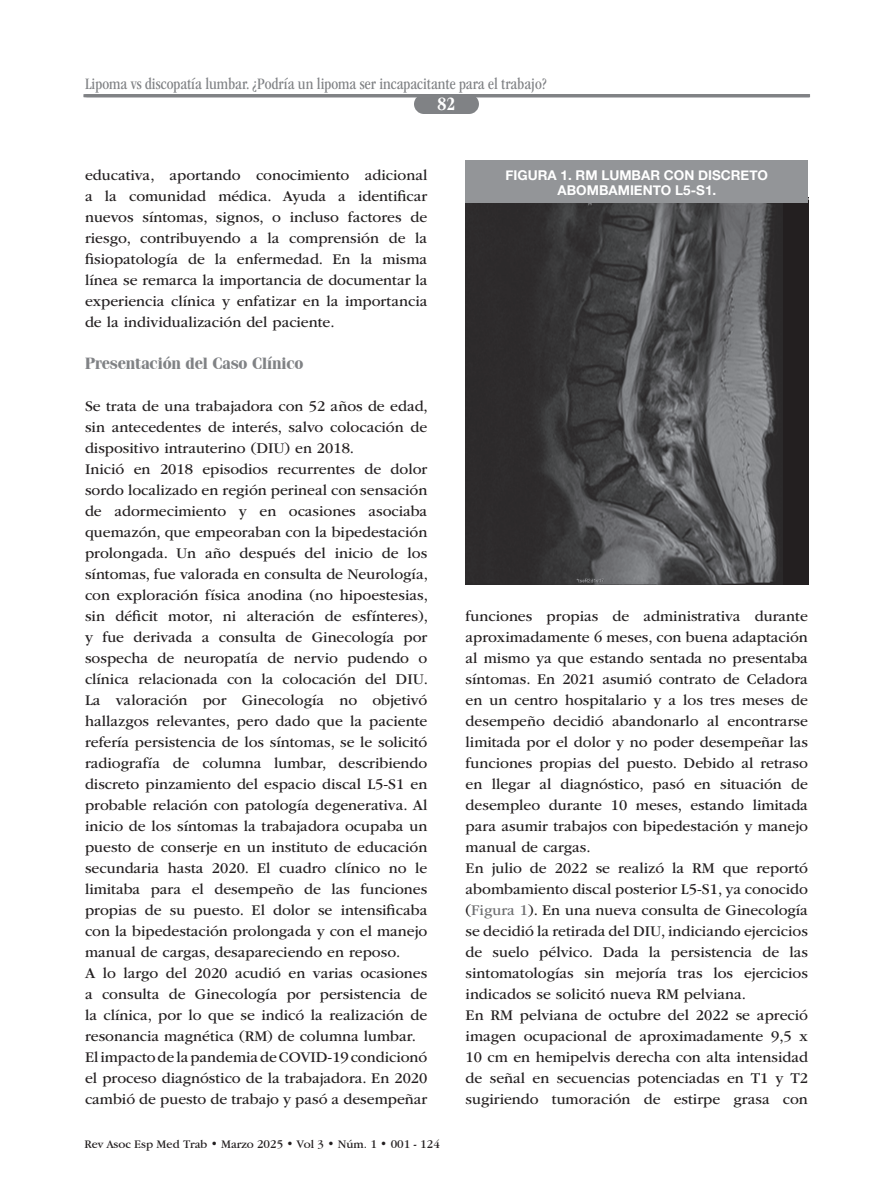
<style>
.page{position:relative;width:893px;height:1191px;background:#fff}
.page>*{position:absolute;margin:0;border:0;box-sizing:border-box;transform-origin:0 0}
.t1{font:700 condensed 19.5px "ITC Garamond Std";color:#fff}
.t2{font:condensed 16.5px "ITC Garamond Std";color:#808285}
.t3{font:700 16.5px "Fenice IT Cby BT";letter-spacing:-.01em;color:#808285}
.t4{font:15.45px/21px "ITC Garamond Std";color:#231f20}
.t5{font:700 13.5px/15px "Helvetica Neue";color:#fff;text-align:center}
.t6{font:12px "Garamond IT Cby BT";color:#231f20}
.s1{color:#6c6d70}
</style>
<div class="page">
<div style="left:414px;top:94px;width:65px;height:20px;background:#808285;border-radius:10px"></div>
<hr style="left:86px;top:94px;width:724px;height:3px;background:#808285">
<img style="left:466px;top:202px;width:342px;height:383px">
<div style="left:466px;top:160px;width:342px;height:42px;background:#939598"></div>
<p class="t2" style="left:85px;top:75px;width:463px">Lipoma vs discopatía lumbar. ¿Podría un lipoma ser incapacitante para el trabajo?</p>
<p class="t1" style="left:438px;top:93px;width:19px">82</p>
<p class="t4" style="left:85px;top:165px;width:344px;text-align:justify">educativa, aportando conocimiento adicional a la comunidad médica. Ayuda a identificar nuevos síntomas, signos, o incluso factores de riesgo, contribuyendo a la comprensión de la fisiopatología de la enfermedad. En la misma línea se remarca la importancia de documentar la experiencia clínica y enfatizar en la importancia de la individualización del paciente.</p>
<p class="t3" style="left:85px;top:353px;width:220px">Presentación del Caso Clínico</p>
<p class="t4" style="left:85px;top:396px;width:344px">Se trata de una trabajadora con 52 años de edad, sin antecedentes de interés, salvo colocación de dispositivo intrauterino (DIU) en 2018.<br>Inició en 2018 episodios recurrentes de dolor sordo localizado en región perineal con sensación de adormecimiento y en ocasiones asociaba quemazón, que empeoraban con la bipedestación prolongada. Un año después del inicio de los síntomas, fue valorada en consulta de Neurología, con exploración física anodina (no hipoestesias, sin déficit motor, ni alteración de esfínteres), y fue derivada a consulta de Ginecología por sospecha de neuropatía de nervio pudendo o clínica relacionada con la colocación del DIU.<br>La valoración por Ginecología no objetivó hallazgos relevantes, pero dado que la paciente refería persistencia de los síntomas, se le solicitó radiografía de columna lumbar, describiendo discreto pinzamiento del espacio discal L5-S1 en probable relación con patología degenerativa. Al inicio de los síntomas la trabajadora ocupaba un puesto de conserje en un instituto de educación secundaria hasta 2020. El cuadro clínico no le limitaba para el desempeño de las funciones propias de su puesto. El dolor se intensificaba con la bipedestación prolongada y con el manejo manual de cargas, desapareciendo en reposo.<br>A lo largo del 2020 acudió en varias ocasiones a consulta de Ginecología por persistencia de la clínica, por lo que se indicó la realización de resonancia magnética (RM) de columna lumbar.<br>El impacto de la pandemia de COVID-19 condicionó el proceso diagnóstico de la trabajadora. En 2020 cambió de puesto de trabajo y pasó a desempeñar</p>
<p class="t6" style="left:85px;top:1136px;width:357px">Rev Asoc Esp Med Trab • Marzo 2025 • Vol 3 • Núm. 1 • 001 - 124</p>
<p class="t5" style="left:506px;top:168px;width:264px">FIGURA 1. RM LUMBAR CON DISCRETO<br>ABOMBAMIENTO L5-S1.</p>
<p class="t4" style="left:466px;top:606px;width:344px">funciones propias de administrativa durante aproximadamente 6 meses, con buena adaptación al mismo ya que estando sentada no presentaba síntomas. En 2021 asumió contrato de Celadora en un centro hospitalario y a los tres meses de desempeño decidió abandonarlo al encontrarse limitada por el dolor y no poder desempeñar las funciones propias del puesto. Debido al retraso en llegar al diagnóstico, pasó en situación de desempleo durante 10 meses, estando limitada para asumir trabajos con bipedestación y manejo manual de cargas.<br>En julio de 2022 se realizó la RM que reportó abombamiento discal posterior L5-S1, ya conocido (<span class="s1">Figura 1</span>). En una nueva consulta de Ginecología se decidió la retirada del DIU, indiciando ejercicios de suelo pélvico. Dada la persistencia de las sintomatologías sin mejoría tras los ejercicios indicados se solicitó nueva RM pelviana.<br>En RM pelviana de octubre del 2022 se apreció imagen ocupacional de aproximadamente 9,5 x 10 cm en hemipelvis derecha con alta intensidad de señal en secuencias potenciadas en T1 y T2 sugiriendo tumoración de estirpe grasa con</p>
</div>
